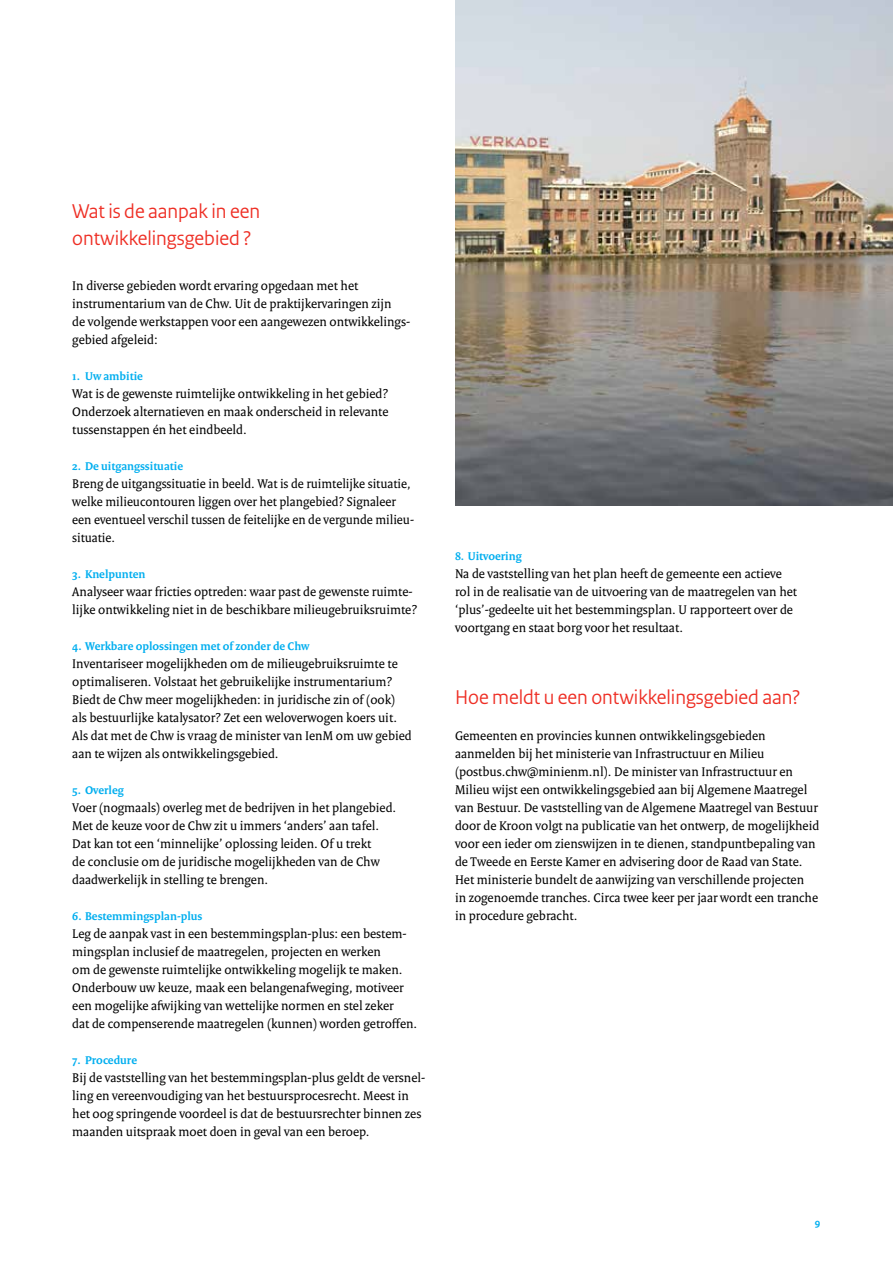
<style>
.page{position:relative;width:893px;height:1263px;background:#fff}
.page>*{position:absolute;margin:0;border:0;box-sizing:border-box;transform-origin:0 0}
.t1{font:21px/27px "Rijksoverheid Sans Heading";color:#ee2e24}
.t2{font:13.5px/18px "Rijksoverheid Serif";color:#000}
.t3{font:700 12px "Rijksoverheid Serif";color:#00aeef}
.t4{font:700 10.5px "Rijksoverheid Sans Text";color:#00aeef}
</style>
<div class="page">
<img style="left:455px;top:0;width:438px;height:505px">
<h1 class="t1" style="left:72px;top:198px;width:189px">Wat is de aanpak in een ontwikkelingsgebied ?</h1>
<p class="t2" style="left:72px;top:276px;width:339px">In diverse gebieden wordt ervaring opgedaan met het instrumentarium van de Chw. Uit de praktijkervaringen zijn<br>de volgende werkstappen voor een aangewezen ontwikkelings&shy;gebied afgeleid:</p>
<p class="t3" style="left:72px;top:369px;width:72px">1. Uw ambitie</p>
<p class="t2" style="left:72px;top:384px;width:318px;text-align:justify">Wat is de gewenste ruimtelijke ontwikkeling in het gebied?<br>Onderzoek alternatieven en maak onderscheid in relevante tussenstappen én het eindbeeld.</p>
<p class="t3" style="left:72px;top:459px;width:112px">2. De uitgangssituatie</p>
<p class="t2" style="left:72px;top:474px;width:343px">Breng de uitgangssituatie in beeld. Wat is de ruimtelijke situatie, welke milieucontouren liggen over het plangebied? Signaleer een eventueel verschil tussen de feitelijke en de vergunde milieu&shy;situatie.</p>
<p class="t3" style="left:72px;top:567px;width:75px">3. Knelpunten</p>
<p class="t2" style="left:72px;top:582px;width:346px">Analyseer waar fricties optreden: waar past de gewenste ruimte&shy;lijke ontwikkeling niet in de beschikbare milieugebruiksruimte?</p>
<p class="t3" style="left:72px;top:639px;width:239px">4. Werkbare oplossingen met of zonder de Chw</p>
<p class="t2" style="left:72px;top:654px;width:341px">Inventariseer mogelijkheden om de milieugebruiksruimte te optimaliseren. Volstaat het gebruikelijke instrumentarium?<br>Biedt de Chw meer mogelijkheden: in juridische zin of (ook) als bestuurlijke katalysator? Zet een weloverwogen koers uit.<br>Als dat met de Chw is vraag de minister van IenM om uw gebied aan te wijzen als ontwikkelingsgebied.</p>
<p class="t3" style="left:72px;top:783px;width:53px">5. Overleg</p>
<p class="t2" style="left:72px;top:798px;width:325px">Voer (nogmaals) overleg met de bedrijven in het plangebied.<br>Met de keuze voor de Chw zit u immers ‘anders’ aan tafel.<br>Dat kan tot een ‘minnelijke’ oplossing leiden. Of u trekt<br>de conclusie om de juridische mogelijkheden van de Chw daadwerkelijk in stelling te brengen.</p>
<p class="t3" style="left:72px;top:909px;width:132px">6. Bestemmingsplan-plus</p>
<p class="t2" style="left:72px;top:924px;width:346px">Leg de aanpak vast in een bestemmingsplan-plus: een bestem&shy;mingsplan inclusief de maatregelen, projecten en werken<br>om de gewenste ruimtelijke ontwikkeling mogelijk te maken.<br>Onderbouw uw keuze, maak een belangenafweging, motiveer een mogelijke afwijking van wettelijke normen en stel zeker<br>dat de compenserende maatregelen (kunnen) worden getroffen.</p>
<p class="t3" style="left:72px;top:1053px;width:66px">7. Procedure</p>
<p class="t2" style="left:72px;top:1068px;width:354px">Bij de vaststelling van het bestemmingsplan-plus geldt de versnel&shy;ling en vereenvoudiging van het bestuursprocesrecht. Meest in het oog springende voordeel is dat de bestuursrechter binnen zes maanden uitspraak moet doen in geval van een beroep.</p>
<p class="t3" style="left:455px;top:549px;width:68px">8. Uitvoering</p>
<p class="t2" style="left:455px;top:564px;width:344px">Na de vaststelling van het plan heeft de gemeente een actieve rol in de realisatie van de uitvoering van de maatregelen van het ‘plus’-gedeelte uit het bestemmingsplan. U rapporteert over de voortgang en staat borg voor het resultaat.</p>
<h1 class="t1" style="left:455px;top:684px;width:347px">Hoe meldt u een ontwikkelingsgebied aan?</h1>
<p class="t2" style="left:455px;top:726px;width:366px">Gemeenten en provincies kunnen ontwikkelingsgebieden aanmelden bij het ministerie van Infrastructuur en Milieu (postbus.chw@minienm.nl). De minister van Infrastructuur en Milieu wijst een ontwikkelingsgebied aan bij Algemene Maatregel van Bestuur. De vaststelling van de Algemene Maatregel van Bestuur door de Kroon volgt na publicatie van het ontwerp, de mogelijkheid voor een ieder om zienswijzen in te dienen, standpuntbepaling van de Tweede en Eerste Kamer en advisering door de Raad van State.<br>Het ministerie bundelt de aanwijzing van verschillende projecten<br>in zogenoemde tranches. Circa twee keer per jaar wordt een tranche in procedure gebracht.</p>
<p class="t4" style="left:815px;top:1216px;width:7px">9</p>
</div>
